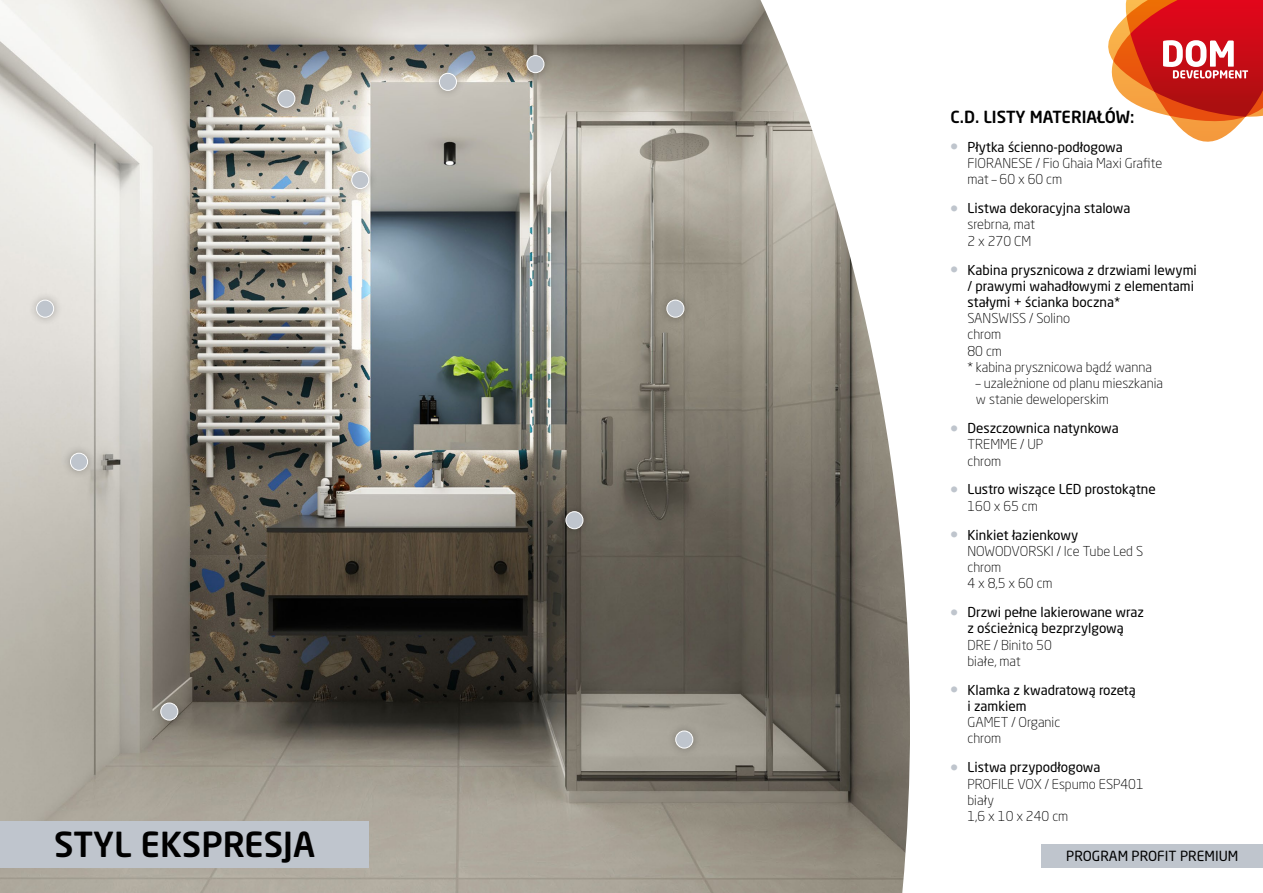
<style>
.page{position:relative;width:1263px;height:893px;background:#fff}
.page>*{position:absolute;margin:0;border:0;box-sizing:border-box;transform-origin:0 0}
.t1{font:500 34.2px "Neo Sans W1 G";color:#000}
.t2{font:500 16.5px "Neo Sans W1 G";color:#000}
.t3{font:13.8px "Neo Sans W1 G";color:#000}
.t4{font:300 13.5px/16.2px "Neo Sans W1 G";color:#000}
.t5{font:13.5px/16.2px "Neo Sans W1 G";color:#000}
.s1{font-weight:700;font-size:18px;color:#bfc5cd}
.s2{font-weight:400}
.s3{font-weight:300}
</style>
<div class="page">
<svg style="left:1108px;top:0;width:155px;height:142px"></svg>
<img style="left:0;top:0;width:910px;height:893px">
<div style="left:0;top:821px;width:369px;height:46px;background:#bfc5cd"></div>
<div style="left:1042px;top:844px;width:221px;height:23px;background:#bfc5cd"></div>
<div style="left:343px;top:162px;width:35px;height:35px;background:#000;opacity:.29"></div>
<div style="left:352px;top:171px;width:17px;height:18px;background:#bfc5cd;border-radius:50%"></div>
<div style="left:351px;top:171px;width:18px;height:18px;border:1px solid #fff;border-radius:50%"></div>
<div style="left:269px;top:81px;width:35px;height:35px;background:#000;opacity:.29"></div>
<div style="left:278px;top:90px;width:17px;height:17px;background:#bfc5cd;border-radius:50%"></div>
<div style="left:277px;top:90px;width:18px;height:18px;border:1px solid #fff;border-radius:50%"></div>
<div style="left:430px;top:64px;width:36px;height:35px;background:#000;opacity:.29"></div>
<div style="left:439px;top:73px;width:17px;height:17px;background:#bfc5cd;border-radius:50%"></div>
<div style="left:439px;top:73px;width:18px;height:18px;border:1px solid #fff;border-radius:50%"></div>
<div style="left:62px;top:444px;width:35px;height:35px;background:#000;opacity:.29"></div>
<div style="left:70px;top:453px;width:18px;height:17px;background:#bfc5cd;border-radius:50%"></div>
<div style="left:70px;top:453px;width:18px;height:18px;border:1px solid #fff;border-radius:50%"></div>
<div style="left:28px;top:291px;width:35px;height:35px;background:#000;opacity:.29"></div>
<div style="left:37px;top:300px;width:17px;height:17px;background:#bfc5cd;border-radius:50%"></div>
<div style="left:36px;top:300px;width:18px;height:18px;border:1px solid #fff;border-radius:50%"></div>
<div style="left:667px;top:722px;width:35px;height:35px;background:#000;opacity:.29"></div>
<div style="left:676px;top:731px;width:17px;height:17px;background:#bfc5cd;border-radius:50%"></div>
<div style="left:675px;top:731px;width:18px;height:17px;border:1px solid #fff;border-radius:50%"></div>
<div style="left:557px;top:503px;width:35px;height:35px;background:#000;opacity:.29"></div>
<div style="left:566px;top:512px;width:17px;height:17px;background:#bfc5cd;border-radius:50%"></div>
<div style="left:566px;top:511px;width:17px;height:18px;border:1px solid #fff;border-radius:50%"></div>
<div style="left:152px;top:694px;width:35px;height:35px;background:#000;opacity:.29"></div>
<div style="left:161px;top:703px;width:17px;height:17px;background:#bfc5cd;border-radius:50%"></div>
<div style="left:160px;top:703px;width:18px;height:17px;border:1px solid #fff;border-radius:50%"></div>
<div style="left:658px;top:291px;width:35px;height:35px;background:#958f82"></div>
<div style="left:667px;top:300px;width:17px;height:17px;background:#bfc5cd;border-radius:50%"></div>
<div style="left:666px;top:300px;width:18px;height:18px;border:1px solid #fff;border-radius:50%"></div>
<div style="left:518px;top:46px;width:35px;height:36px;background:#000;opacity:.29"></div>
<div style="left:527px;top:56px;width:17px;height:17px;background:#bfc5cd;border-radius:50%"></div>
<div style="left:527px;top:55px;width:17px;height:18px;border:1px solid #fff;border-radius:50%"></div>
<h1 class="t1" style="left:54px;top:823px;width:263px">STYL EKSPRESJA</h1>
<p class="t2" style="left:950px;top:106px;width:185px">C.D. LISTY MATERIAŁÓW:</p>
<p class="t4" style="left:967px;top:139px;width:196px;text-indent:-17px"><span class="s1">•</span> <span class="s2">Płytka ścienno-podłogowa<br></span>FIORANESE / Fio Ghaia Maxi Grafite mat – 60 x 60 cm</p>
<p class="t5" style="left:967px;top:200px;width:164px;text-indent:-17px"><span class="s1">•</span> Listwa dekoracyjna stalowa <span class="s3">srebrna, mat<br>2 x 270 CM</span></p>
<p class="t5" style="left:967px;top:261px;width:231px;text-indent:-17px"><span class="s1">•</span> Kabina prysznicowa z drzwiami lewymi / prawymi wahadłowymi z elementami stałymi + ścianka boczna*</p>
<p class="t4" style="left:967px;top:310px;width:186px">SANSWISS / Solino<br>chrom<br>80 cm<br>* kabina prysznicowa bądź wanna</p>
<p class="t4" style="left:976px;top:375px;width:189px">– uzależnione od planu mieszkania w stanie deweloperskim</p>
<p class="t5" style="left:967px;top:420px;width:153px;text-indent:-17px"><span class="s1">•</span> Deszczownica natynkowa<br><span class="s3">TREMME / UP<br>chrom</span></p>
<p class="t5" style="left:967px;top:481px;width:190px;text-indent:-17px"><span class="s1">•</span> Lustro wiszące LED prostokątne<br><span class="s3">160 x 65 cm</span></p>
<p class="t4" style="left:967px;top:526px;width:177px;text-indent:-17px"><span class="s1">•</span> <span class="s2">Kinkiet łazienkowy<br></span>NOWODVORSKI / Ice Tube Led S chrom<br>4 x 8,5 x 60 cm</p>
<p class="t5" style="left:950px;top:604px;width:195px;text-align:center"><span class="s1">•</span> Drzwi pełne lakierowane wraz z ościeżnicą bezprzylgową</p>
<p class="t4" style="left:967px;top:636px;width:86px">DRE / Binito 50 białe, mat</p>
<p class="t5" style="left:967px;top:681px;width:170px;text-indent:-17px"><span class="s1">•</span> Klamka z kwadratową rozetą i zamkiem</p>
<p class="t4" style="left:967px;top:714px;width:94px">GAMET / Organic chrom</p>
<p class="t4" style="left:967px;top:759px;width:178px;text-indent:-17px"><span class="s1">•</span> <span class="s2">Listwa przypodłogowa<br></span>PROFILE VOX / Espumo ESP401 biały<br>1,6 x 10 x 240 cm</p>
<p class="t3" style="left:1066px;top:848px;width:174px">PROGRAM PROFIT PREMIUM</p>
</div>
